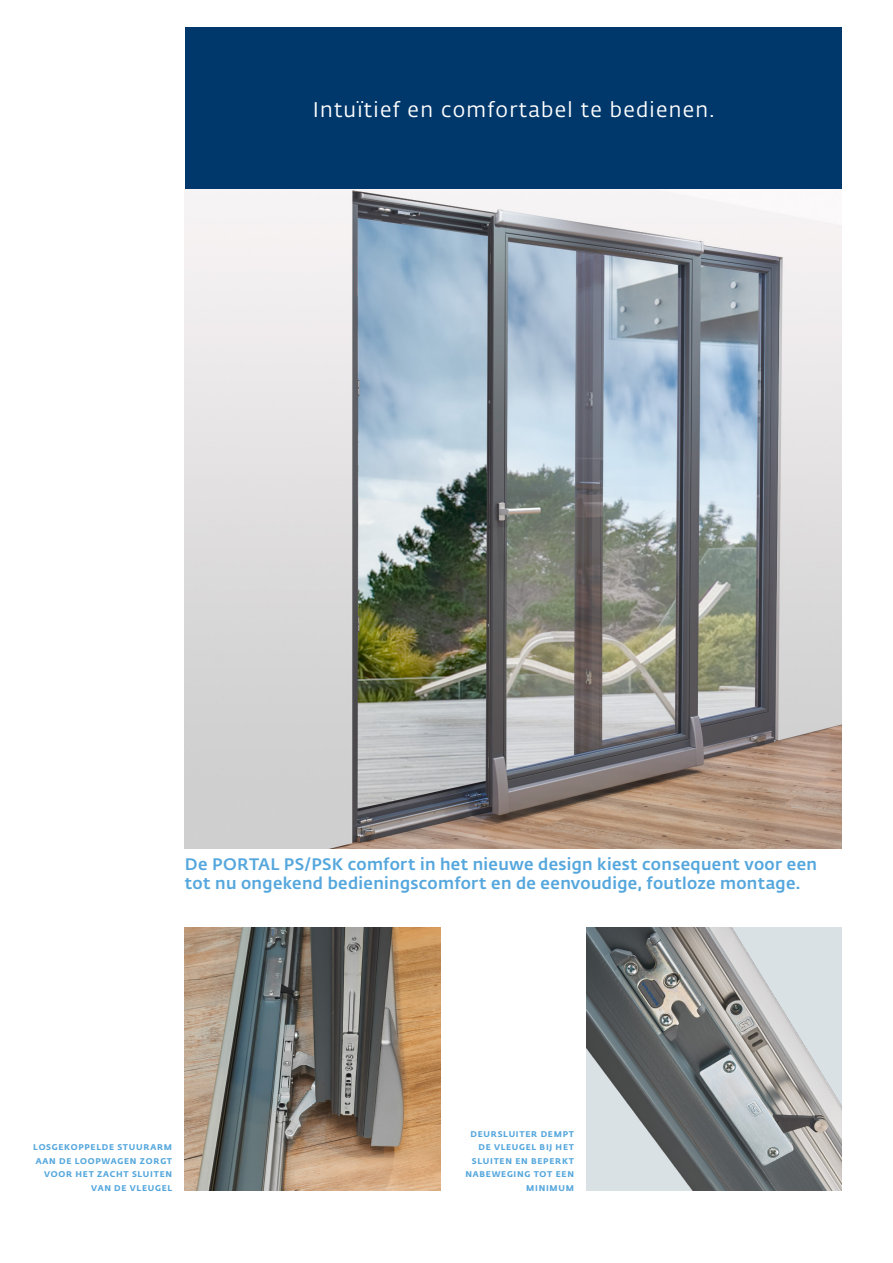
<style>
.page{position:relative;width:893px;height:1263px;background:#fff}
.page>*{position:absolute;margin:0;border:0;box-sizing:border-box;transform-origin:0 0}
.t1{font:21px "Fedra Sans Alt Pro";letter-spacing:.06em;color:#fff}
.t2{font:500 16.5px/19.5px "Fedra Sans Alt Pro";letter-spacing:.02em;color:#55a7dd}
.t3{font:700 8.25px/13.5px "Fedra Sans Alt Pro";letter-spacing:.09em;color:#55a7dd;text-align:right}
</style>
<div class="page">
<img style="left:185px;top:927px;width:255px;height:264px">
<img style="left:185px;top:189px;width:657px;height:659px">
<div style="left:185px;top:28px;width:657px;height:161px;background:#00386c"></div>
<img style="left:587px;top:927px;width:255px;height:264px">
<h1 class="t1" style="left:313px;top:95px;width:403px">Intuïtief en comfortabel te bedienen.</h1>
<h2 class="t2" style="left:185px;top:853px;width:633px">De PORTAL PS/PSK comfort in het nieuwe design kiest consequent voor een tot nu ongekend bedieningscomfort en de eenvoudige, foutloze montage.</h2>
<p class="t3" style="left:33px;top:1140px;width:140px">LOSGEKOPPELDE STUURARM<br>AAN DE LOOPWAGEN ZORGT<br>VOOR HET ZACHT SLUITEN<br>VAN DE VLEUGEL</p>
<p class="t3" style="left:465px;top:1126px;width:110px">DEURSLUITER DEMPT<br>DE VLEUGEL BIJ HET<br>SLUITEN EN BEPERKT<br>NABEWEGING TOT EEN<br>MINIMUM</p>
</div>
